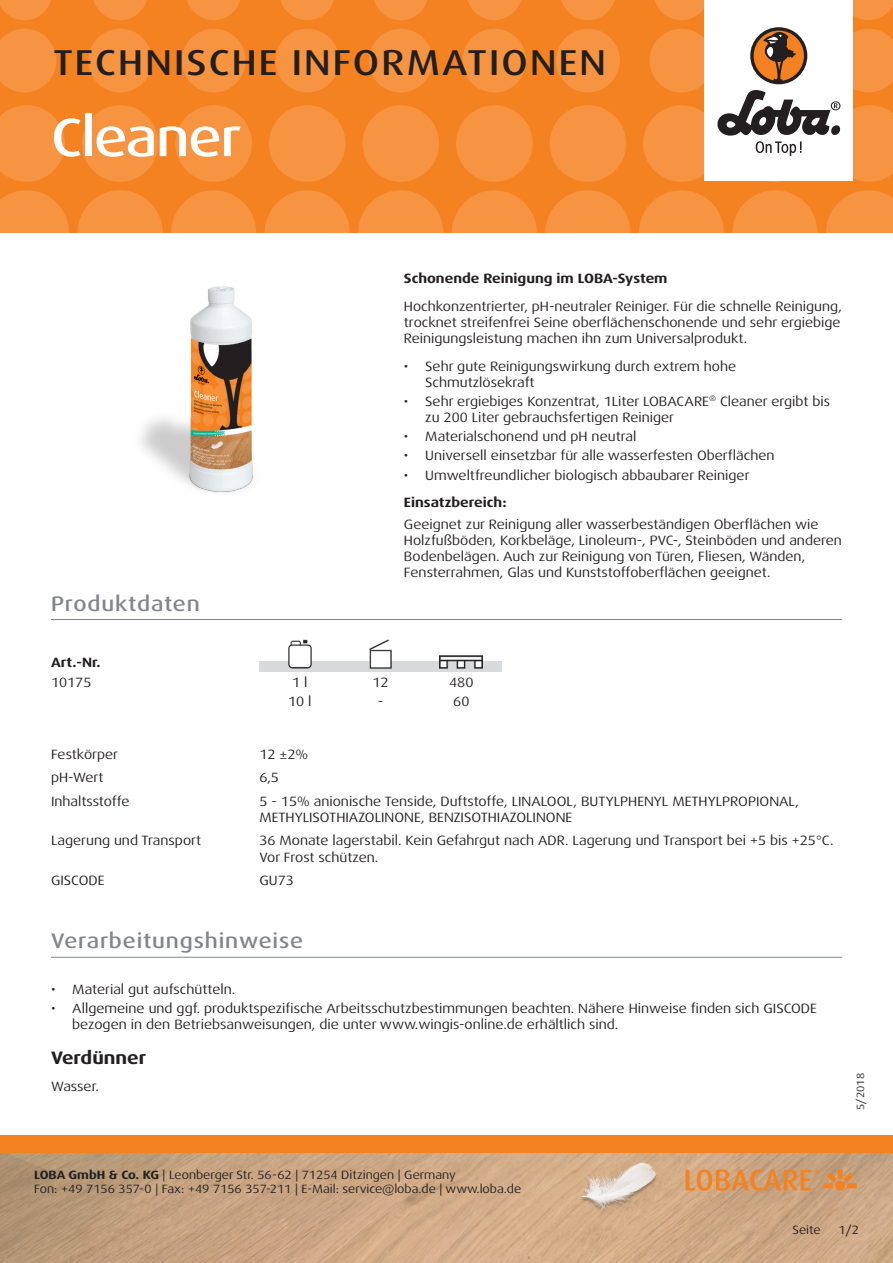
<style>
.page{position:relative;width:893px;height:1263px;background:#fff}
.page>*{position:absolute;margin:0;border:0;box-sizing:border-box;transform-origin:0 0}
.t1{font:500 expanded 54px "Dax Pro";letter-spacing:-.025em;color:#fff}
.t2{font:500 expanded 36px "Dax Pro";letter-spacing:.06em;color:#231f20}
.Titel_grau{font:500 expanded 21px "Dax Pro";letter-spacing:.04em;color:#82858b}
.t3{font:700 expanded 18px "Dax Pro";color:#231f20}
.Text{font:expanded 13.5px/16.2px "Dax Pro";color:#231f20}
.Text_Bold{font:700 expanded 13.5px "Dax Pro";color:#231f20}
.Text_zentriert{font:expanded 13.5px "Dax Pro";color:#231f20}
.t4{font:expanded 12px/14.4px "Dax Pro";color:#231f20}
.t5{font:expanded 10.5px "Dax Pro";color:#231f20}
.s1{font-weight:700}
</style>
<div class="page">
<div style="left:0;top:0;width:893px;height:233px;background:#f58220"></div>
<svg style="left:0;top:190px;width:69px;height:43px"></svg>
<svg style="left:78px;top:190px;width:85px;height:85px;fill:#f69441"></svg>
<svg style="left:171px;top:190px;width:85px;height:85px;fill:#f69441"></svg>
<svg style="left:265px;top:190px;width:85px;height:85px;fill:#f69441"></svg>
<svg style="left:358px;top:190px;width:85px;height:85px;fill:#f69441"></svg>
<svg style="left:545px;top:190px;width:85px;height:85px;fill:#f69441"></svg>
<svg style="left:452px;top:190px;width:85px;height:85px;fill:#f69441"></svg>
<svg style="left:732px;top:190px;width:85px;height:85px;fill:#f69441"></svg>
<svg style="left:639px;top:190px;width:85px;height:85px;fill:#f69441"></svg>
<svg style="left:826px;top:190px;width:67px;height:43px"></svg>
<svg style="left:0;top:105px;width:65px;height:77px"></svg>
<svg style="left:82px;top:105px;width:76px;height:77px"></svg>
<svg style="left:175px;top:105px;width:77px;height:77px"></svg>
<svg style="left:269px;top:105px;width:76px;height:77px"></svg>
<svg style="left:456px;top:105px;width:77px;height:77px"></svg>
<svg style="left:362px;top:105px;width:77px;height:77px"></svg>
<svg style="left:550px;top:105px;width:76px;height:77px"></svg>
<svg style="left:0;top:29px;width:56px;height:63px"></svg>
<svg style="left:182px;top:29px;width:64px;height:63px"></svg>
<svg style="left:88px;top:29px;width:64px;height:63px"></svg>
<svg style="left:275px;top:29px;width:64px;height:63px"></svg>
<svg style="left:462px;top:29px;width:64px;height:63px"></svg>
<svg style="left:369px;top:29px;width:64px;height:63px"></svg>
<svg style="left:556px;top:29px;width:64px;height:63px"></svg>
<svg style="left:0;top:0;width:51px;height:20px"></svg>
<svg style="left:187px;top:0;width:53px;height:20px"></svg>
<svg style="left:468px;top:0;width:53px;height:20px"></svg>
<svg style="left:655px;top:0;width:49px;height:20px"></svg>
<svg style="left:93px;top:0;width:54px;height:20px"></svg>
<svg style="left:374px;top:0;width:54px;height:20px"></svg>
<svg style="left:281px;top:0;width:53px;height:20px"></svg>
<svg style="left:561px;top:0;width:54px;height:20px"></svg>
<svg style="left:853px;top:0;width:40px;height:20px"></svg>
<img style="left:0;top:1152px;width:893px;height:111px">
<div style="left:0;top:1135px;width:893px;height:17px;background:#f58220"></div>
<div style="left:704px;top:0;width:149px;height:181px;background:#fff"></div>
<svg style="left:643px;top:28px;width:250px;height:154px"></svg>
<img style="left:578px;top:1161px;width:82px;height:81px">
<svg style="left:686px;top:1169px;width:171px;height:22px;background:#d9965b"></svg>
<hr style="left:51px;top:957px;width:791px;height:1px;background:#82858b">
<hr style="left:51px;top:619px;width:791px;height:1px;background:#82858b">
<img style="left:288px;top:639px;width:195px;height:22px">
<img style="left:259px;top:661px;width:243px;height:11px">
<img style="left:106px;top:272px;width:216px;height:221px">
<h2 class="t2" style="left:53px;top:40px;width:554px">TECHNISCHE INFORMATIONEN</h2>
<p class="t1" style="left:51px;top:103px;width:192px">Cleaner</p>
<p class="Titel_grau" style="left:51px;top:590px;width:150px">Produktdaten</p>
<p class="Text_Bold" style="left:404px;top:269px;width:265px">Schonende Reinigung im LOBA-System</p>
<p class="Text" style="left:404px;top:298px;width:439px;text-align:justify">Hochkonzentrierter, pH-neutraler Reiniger. Für die schnelle Reinigung, trocknet streifenfrei Seine oberflächenschonende und sehr ergiebige Reinigungsleistung machen ihn zum Universalprodukt.</p>
<p class="Text" style="left:425px;top:358px;width:313px;text-indent:-21px">• Sehr gute Reinigungswirkung durch extrem hohe<br>Schmutzlösekraft</p>
<p class="Text" style="left:425px;top:393px;width:406px;text-indent:-21px">• Sehr ergiebiges Konzentrat, 1Liter LOBACARE<sup>®</sup> Cleaner ergibt bis zu 200 Liter gebrauchsfertigen Reiniger</p>
<p class="Text" style="left:404px;top:429px;width:234px">• Materialschonend und pH neutral</p>
<p class="Text" style="left:404px;top:448px;width:372px">• Universell einsetzbar für alle wasserfesten Oberflächen</p>
<p class="Text" style="left:404px;top:467px;width:347px">• Umweltfreundlicher biologisch abbaubarer Reiniger</p>
<p class="Text_Bold" style="left:404px;top:494px;width:104px">Einsatzbereich:</p>
<p class="Text" style="left:404px;top:516px;width:439px">Geeignet zur Reinigung aller wasserbeständigen Oberflächen wie Holzfußböden, Korkbeläge, Linoleum-, PVC-, Steinböden und anderen Bodenbelägen. Auch zur Reinigung von Türen, Fliesen, Wänden, Fensterrahmen, Glas und Kunststoffoberflächen geeignet.</p>
<p class="Text_Bold" style="left:51px;top:654px;width:51px">Art.-Nr.</p>
<p class="Text" style="left:51px;top:674px;width:42px">10175</p>
<p class="Text_zentriert" style="left:292px;top:673px;width:17px">1 l</p>
<p class="Text_zentriert" style="left:372px;top:673px;width:18px">12</p>
<p class="Text_zentriert" style="left:449px;top:673px;width:26px">480</p>
<p class="Text_zentriert" style="left:288px;top:692px;width:25px">10 l</p>
<p class="Text_zentriert" style="left:378px;top:692px;width:7px">-</p>
<p class="Text_zentriert" style="left:453px;top:692px;width:18px">60</p>
<p class="Text" style="left:51px;top:746px;width:69px">Festkörper</p>
<p class="Text" style="left:259px;top:746px;width:50px">12 ±2%</p>
<p class="Text" style="left:51px;top:770px;width:54px">pH-Wert</p>
<p class="Text" style="left:259px;top:770px;width:21px">6,5</p>
<p class="Text" style="left:51px;top:793px;width:80px">Inhaltsstoffe</p>
<p class="Text" style="left:259px;top:793px;width:541px">5 - 15% anionische Tenside, Duftstoffe, LINALOOL, BUTYLPHENYL METHYLPROPIONAL,<br>METHYLISOTHIAZOLINONE, BENZISOTHIAZOLINONE</p>
<p class="Text" style="left:51px;top:833px;width:152px">Lagerung und Transport</p>
<p class="Text" style="left:259px;top:833px;width:576px">36 Monate lagerstabil. Kein Gefahrgut nach ADR. Lagerung und Transport bei +5 bis +25°C.<br>Vor Frost schützen.</p>
<p class="Text" style="left:51px;top:872px;width:55px">GISCODE</p>
<p class="Text" style="left:259px;top:872px;width:36px">GU73</p>
<p class="Titel_grau" style="left:51px;top:928px;width:254px">Verarbeitungshinweise</p>
<p class="Text" style="left:51px;top:981px;width:186px">• Material gut aufschütteln.</p>
<p class="Text" style="left:72px;top:1000px;width:746px;text-indent:-21px">• Allgemeine und ggf. produktspezifische Arbeitsschutzbestimmungen beachten. Nähere Hinweise finden sich GISCODE bezogen in den Betriebsanweisungen, die unter www.wingis-online.de erhältlich sind.</p>
<p class="t3" style="left:51px;top:1046px;width:97px">Verdünner</p>
<p class="Text" style="left:51px;top:1078px;width:49px">Wasser.</p>
<p class="t4" style="left:34px;top:1167px;width:489px"><span class="s1">LOBA GmbH &amp; Co. KG</span> | Leonberger Str. 56-62 | 71254 Ditzingen | Germany<br>Fon: +49 7156 357-0 | Fax: +49 7156 357-211 | E-Mail: service@loba.de | www.loba.de</p>
<p class="t5" style="left:854px;top:1110px;width:38px;rotate:-90deg">5/2018</p>
<p class="t4" style="left:792px;top:1223px;width:30px">Seite</p>
<p class="t4" style="left:838px;top:1223px;width:22px">1/2</p>
</div>
